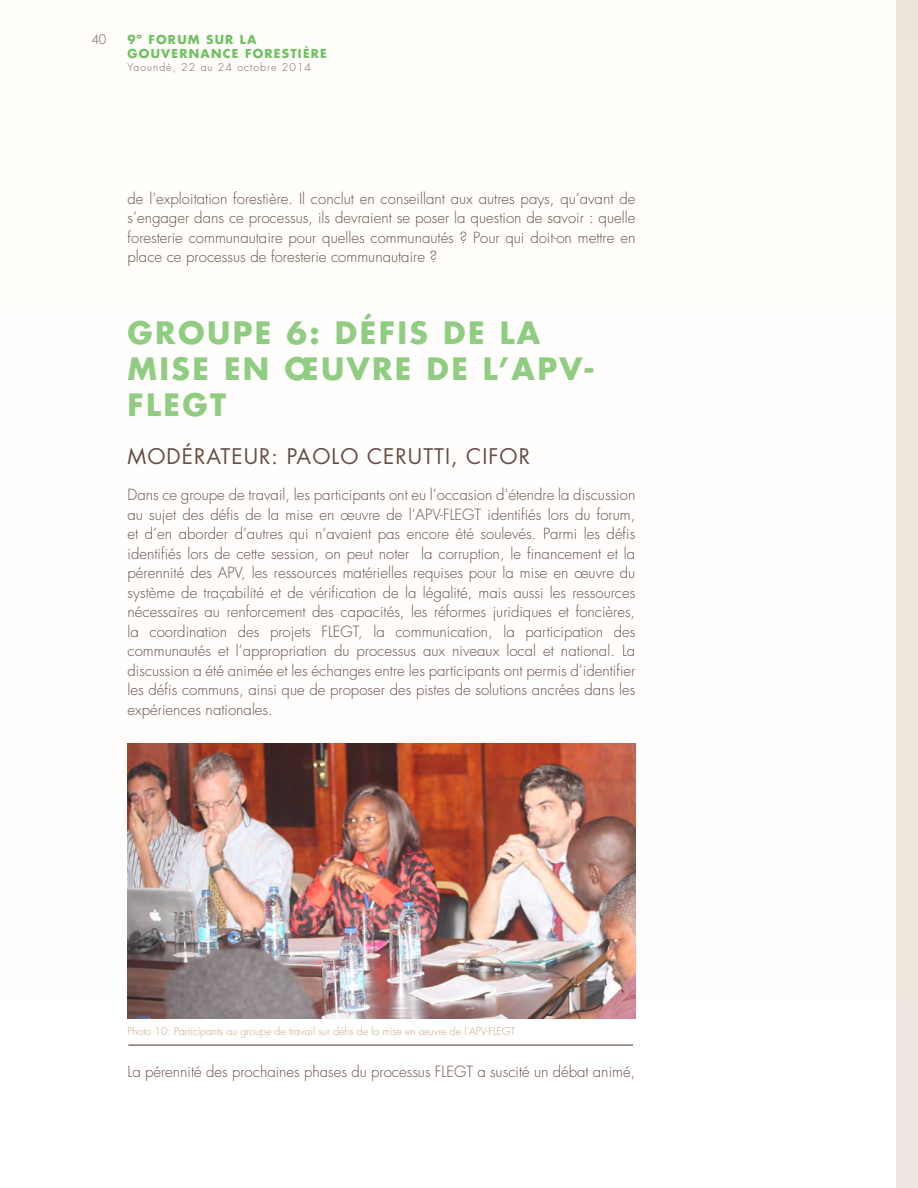
<style>
.page{position:relative;width:918px;height:1188px;background:#fff}
.page>*{position:absolute;margin:0;border:0;box-sizing:border-box;transform-origin:0 0}
.t1{font:700 30px/36px "Futura Std";letter-spacing:.08em;color:#91cc83}
.body{font:21px "Futura Std";letter-spacing:.05em;color:#664f43}
.body-2{font:300 15px/19.5px "Futura Std";color:#664f43;text-align:justify}
.t2{font:13.5px "Century Gothic";color:#9d8b81}
.t3{font:700 12px/14.4px "Futura Std";letter-spacing:.1em;color:#70c161}
.photoCaption{font:300 10.5px "Futura Std";color:#c4a688}
.t4{font:300 10.5px "Futura Std";letter-spacing:.1em;color:#766055}
</style>
<div class="page">
<div style="left:897px;top:0;width:21px;height:1188px;background:#efe6dd"></div>
<hr style="left:128px;top:1045px;width:505px;height:1px;background:#483123">
<img style="left:128px;top:743px;width:507px;height:276px">
<p class="t2" style="left:91px;top:31px;width:16px">40</p>
<p class="t3" style="left:128px;top:32px;width:201px">9º FORUM SUR LA<br>GOUVERNANCE FORESTIÈRE</p>
<p class="t4" style="left:128px;top:61px;width:185px">Yaoundé, 22 au 24 octobre 2014</p>
<p class="body-2" style="left:128px;top:189px;width:509px">de l’exploitation forestière. Il conclut en conseillant aux autres pays, qu’avant de s’engager dans ce processus, ils devraient se poser la question de savoir : quelle foresterie communautaire pour quelles communautés ? Pour qui doit-on mettre en place ce processus de foresterie communautaire ?</p>
<p class="t1" style="left:128px;top:314px;width:469px">GROUPE 6: DÉFIS DE LA<br>MISE EN ŒUVRE DE L’APV-<br>FLEGT</p>
<p class="body" style="left:128px;top:443px;width:404px">MODÉRATEUR: PAOLO CERUTTI, CIFOR</p>
<p class="body-2" style="left:128px;top:486px;width:509px">Dans ce groupe de travail, les participants ont eu l’occasion d’étendre la discussion au sujet des défis de la mise en œuvre de l’APV-FLEGT identifiés lors du forum, et d’en aborder d’autres qui n’avaient pas encore été soulevés. Parmi les défis identifiés lors de cette session, on peut noter la corruption, le financement et la pérennité des APV, les ressources matérielles requises pour la mise en œuvre du système de traçabilité et de vérification de la légalité, mais aussi les ressources nécessaires au renforcement des capacités, les réformes juridiques et foncières, la coordination des projets FLEGT, la communication, la participation des communautés et l’appropriation du processus aux niveaux local et national. La discussion a été animée et les échanges entre les participants ont permis d’identifier les défis communs, ainsi que de proposer des pistes de solutions ancrées dans les expériences nationales.</p>
<p class="photoCaption" style="left:128px;top:1024px;width:389px">Photo 10: Participants au groupe de travail sur défis de la mise en œuvre de l’APV-FLEGT</p>
<p class="body-2" style="left:128px;top:1062px;width:509px">La pérennité des prochaines phases du processus FLEGT a suscité un débat animé,</p>
</div>
